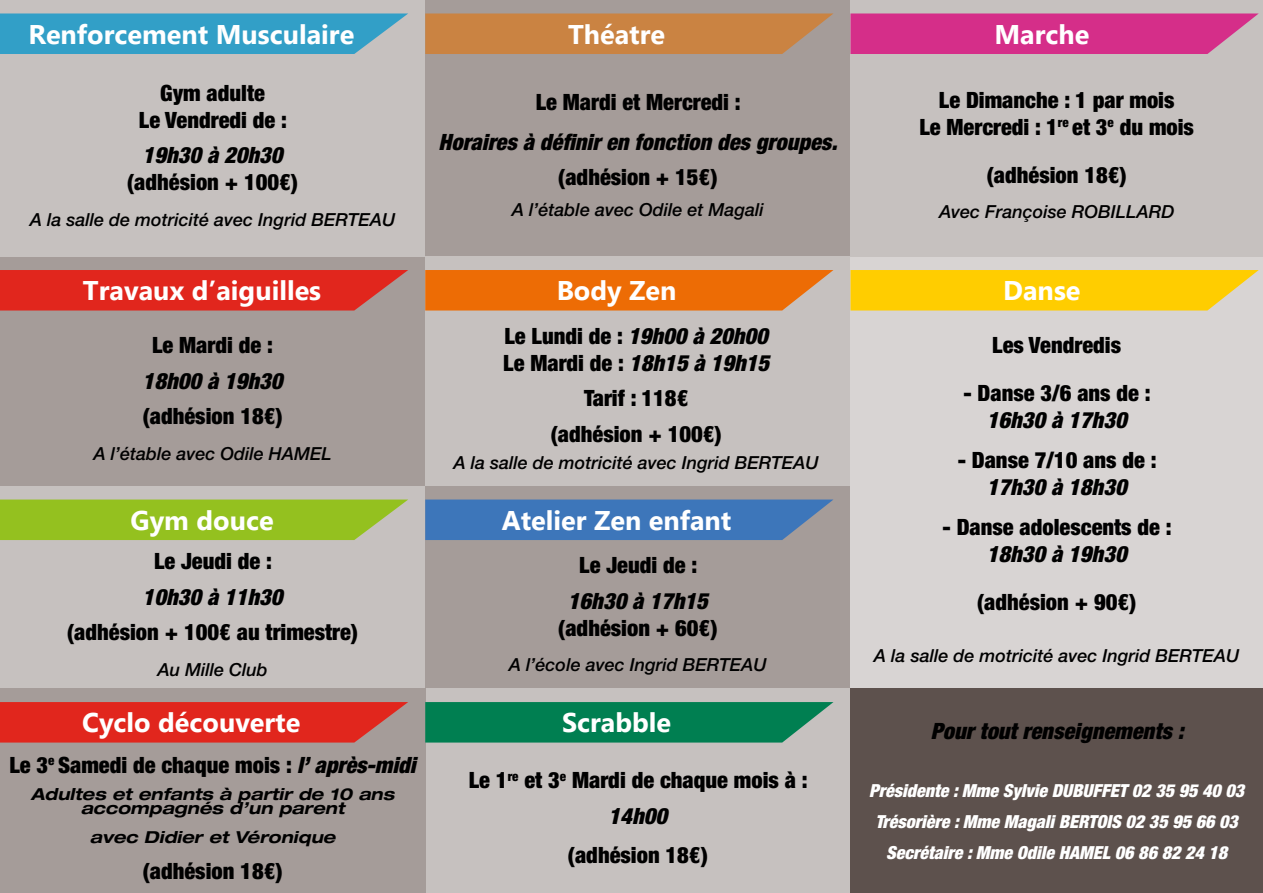
<style>
.page{position:relative;width:1263px;height:893px;background:#fff}
.page>*{position:absolute;margin:0;border:0;box-sizing:border-box;transform-origin:0 0}
.t1{font:700 27px "Microsoft New Tai Lue";color:#fff}
.t2{font:900 condensed 22.5px/27px "Helvetica Neue LT Std";color:#000;text-align:center}
.t3{font:italic 900 condensed 22.5px/27px "Helvetica Neue LT Std";color:#000}
.t4{font:italic 500 18px "Helvetica Neue LT Std";color:#000}
.t5{font:italic 900 condensed 18px/31px "Helvetica Neue LT Std";color:#fff;text-align:center}
.t6{font:italic 700 expanded 16.5px/14.5px "Helvetica Neue LT Std";color:#000;text-align:center}
.s1{font-style:italic}
.s2{font-style:normal}
</style>
<div class="page">
<div style="left:0;top:486px;width:425px;height:203px;background:#c6c1bf"></div>
<div style="left:0;top:257px;width:425px;height:229px;background:#a59c99"></div>
<div style="left:0;top:0;width:425px;height:257px;background:#c6c1bf"></div>
<div style="left:0;top:14px;width:408px;height:40px;background:#329fc7"></div>
<svg style="left:0;top:270px;width:408px;height:41px;background:#dc2e26"></svg>
<div style="left:0;top:500px;width:408px;height:40px;background:#94c11f"></div>
<div style="left:425px;top:0;width:425px;height:257px;background:#a59c99"></div>
<div style="left:425px;top:486px;width:425px;height:202px;background:#a59c99"></div>
<div style="left:425px;top:256px;width:425px;height:230px;background:#c6c1bf"></div>
<svg style="left:425px;top:14px;width:408px;height:40px;background:#c78447"></svg>
<svg style="left:425px;top:500px;width:408px;height:40px;background:#4378b7"></svg>
<div style="left:425px;top:689px;width:425px;height:204px;background:#c6c1bf"></div>
<div style="left:0;top:689px;width:425px;height:204px;background:#a59c99"></div>
<svg style="left:0;top:702px;width:408px;height:41px;background:#dc2e26"></svg>
<div style="left:850px;top:257px;width:413px;height:636px;background:#d8d4d3"></div>
<div style="left:850px;top:0;width:413px;height:257px;background:#c6c1bf"></div>
<div style="left:850px;top:689px;width:413px;height:204px;background:#5d514d"></div>
<div style="left:850px;top:14px;width:408px;height:40px;background:#d52e89"></div>
<svg style="left:425px;top:270px;width:408px;height:41px;background:#ea7212"></svg>
<svg style="left:850px;top:270px;width:409px;height:41px;background:#fccd10"></svg>
<svg style="left:425px;top:702px;width:408px;height:41px;background:#0e8358"></svg>
<p class="t1" style="left:28px;top:19px;width:327px">Renforcement Musculaire</p>
<p class="t2" style="left:139px;top:79px;width:150px">Gym adulte<br>Le Vendredi de :</p>
<p class="t3" style="left:143px;top:142px;width:141px">19h30 à 20h30</p>
<p class="t2" style="left:127px;top:168px;width:172px">(adhésion + 100€)</p>
<p class="t4" style="left:30px;top:208px;width:367px">A la salle de motricité avec Ingrid BERTEAU</p>
<p class="t1" style="left:83px;top:275px;width:240px">Travaux d’aiguilles</p>
<p class="t2" style="left:152px;top:331px;width:122px">Le Mardi de :</p>
<p class="t3" style="left:143px;top:367px;width:141px">18h00 à 19h30</p>
<p class="t2" style="left:143px;top:402px;width:141px">(adhésion 18€)</p>
<p class="t4" style="left:93px;top:442px;width:240px">A l’étable avec Odile HAMEL</p>
<p class="t1" style="left:131px;top:505px;width:145px">Gym douce</p>
<p class="t2" style="left:154px;top:547px;width:120px">Le Jeudi de :</p>
<p class="t3" style="left:143px;top:583px;width:141px">10h30 à 11h30</p>
<p class="t2" style="left:67px;top:618px;width:292px">(adhésion + 100€ au trimestre)</p>
<p class="t4" style="left:157px;top:658px;width:112px">Au Mille Club</p>
<p class="t1" style="left:82px;top:707px;width:220px">Cyclo découverte</p>
<p class="t2" style="left:10px;top:751px;width:408px">Le 3<sup>e</sup> Samedi de chaque mois : <span class="s1">l’ après-midi</span></p>
<p class="t6" style="left:31px;top:787px;width:365px">Adultes et enfants à partir de 10 ans accompagnés d’un parent</p>
<p class="t6" style="left:90px;top:830px;width:247px">avec Didier et Véronique</p>
<p class="t2" style="left:143px;top:857px;width:141px">(adhésion 18€)</p>
<p class="t1" style="left:568px;top:19px;width:99px">Théatre</p>
<p class="t2" style="left:536px;top:88px;width:206px">Le Mardi et Mercredi :</p>
<p class="t3" style="left:438px;top:129px;width:400px">Horaires à définir en fonction des groupes.</p>
<p class="t2" style="left:558px;top:164px;width:161px">(adhésion + 15€)</p>
<p class="t4" style="left:512px;top:199px;width:253px">A l’étable avec Odile et Magali</p>
<p class="t1" style="left:994px;top:19px;width:96px">Marche</p>
<p class="t2" style="left:919px;top:86px;width:276px">Le Dimanche : 1 par mois<br>Le Mercredi : 1<sup>re</sup> et 3<sup>e</sup> du mois</p>
<p class="t2" style="left:987px;top:161px;width:141px">(adhésion 18€)</p>
<p class="t4" style="left:939px;top:201px;width:237px">Avec Françoise ROBILLARD</p>
<p class="t1" style="left:557px;top:275px;width:121px">Body Zen</p>
<p class="t1" style="left:1003px;top:275px;width:79px">Danse</p>
<p class="t3" style="left:503px;top:322px;width:267px"><span class="s2">Le Lundi de :</span> 19h00 à 20h00<br><span class="s2">Le Mardi de :</span> 18h15 à 19h15</p>
<p class="t2" style="left:551px;top:380px;width:172px;line-height:35.5px">Tarif : 118€ (adhésion + 100€)</p>
<p class="t4" style="left:453px;top:452px;width:367px">A la salle de motricité avec Ingrid BERTEAU</p>
<p class="t1" style="left:502px;top:505px;width:231px">Atelier Zen enfant</p>
<p class="t2" style="left:579px;top:551px;width:120px">Le Jeudi de :</p>
<p class="t3" style="left:568px;top:587px;width:141px">16h30 à 17h15</p>
<p class="t2" style="left:558px;top:614px;width:161px">(adhésion + 60€)</p>
<p class="t4" style="left:509px;top:654px;width:259px">A l’école avec Ingrid BERTEAU</p>
<p class="t1" style="left:562px;top:707px;width:111px">Scrabble</p>
<p class="t2" style="left:469px;top:762px;width:340px;line-height:35.5px">Le 1<sup>re</sup> et 3<sup>e</sup> Mardi de chaque mois à :<br><span class="s1">14h00</span></p>
<p class="t2" style="left:568px;top:842px;width:141px">(adhésion 18€)</p>
<p class="t2" style="left:992px;top:331px;width:130px">Les Vendredis</p>
<p class="t2" style="left:963px;top:379px;width:189px">- Danse 3/6 ans de :</p>
<p class="t3" style="left:987px;top:407px;width:141px">16h30 à 17h30</p>
<p class="t2" style="left:958px;top:446px;width:200px">- Danse 7/10 ans de :</p>
<p class="t3" style="left:987px;top:473px;width:141px">17h30 à 18h30</p>
<p class="t2" style="left:942px;top:513px;width:231px">- Danse adolescents de :</p>
<p class="t3" style="left:987px;top:540px;width:141px">18h30 à 19h30</p>
<p class="t2" style="left:977px;top:588px;width:161px">(adhésion + 90€)</p>
<p class="t4" style="left:874px;top:645px;width:367px">A la salle de motricité avec Ingrid BERTEAU</p>
<p class="t3" style="left:931px;top:718px;width:254px">Pour tout renseignements :</p>
<p class="t5" style="left:869px;top:775px;width:376px">Présidente : Mme Sylvie DUBUFFET 02 35 95 40 03<br>Trésorière : Mme Magali BERTOIS 02 35 95 66 03<br>Secrétaire : Mme Odile HAMEL 06 86 82 24 18</p>
</div>
